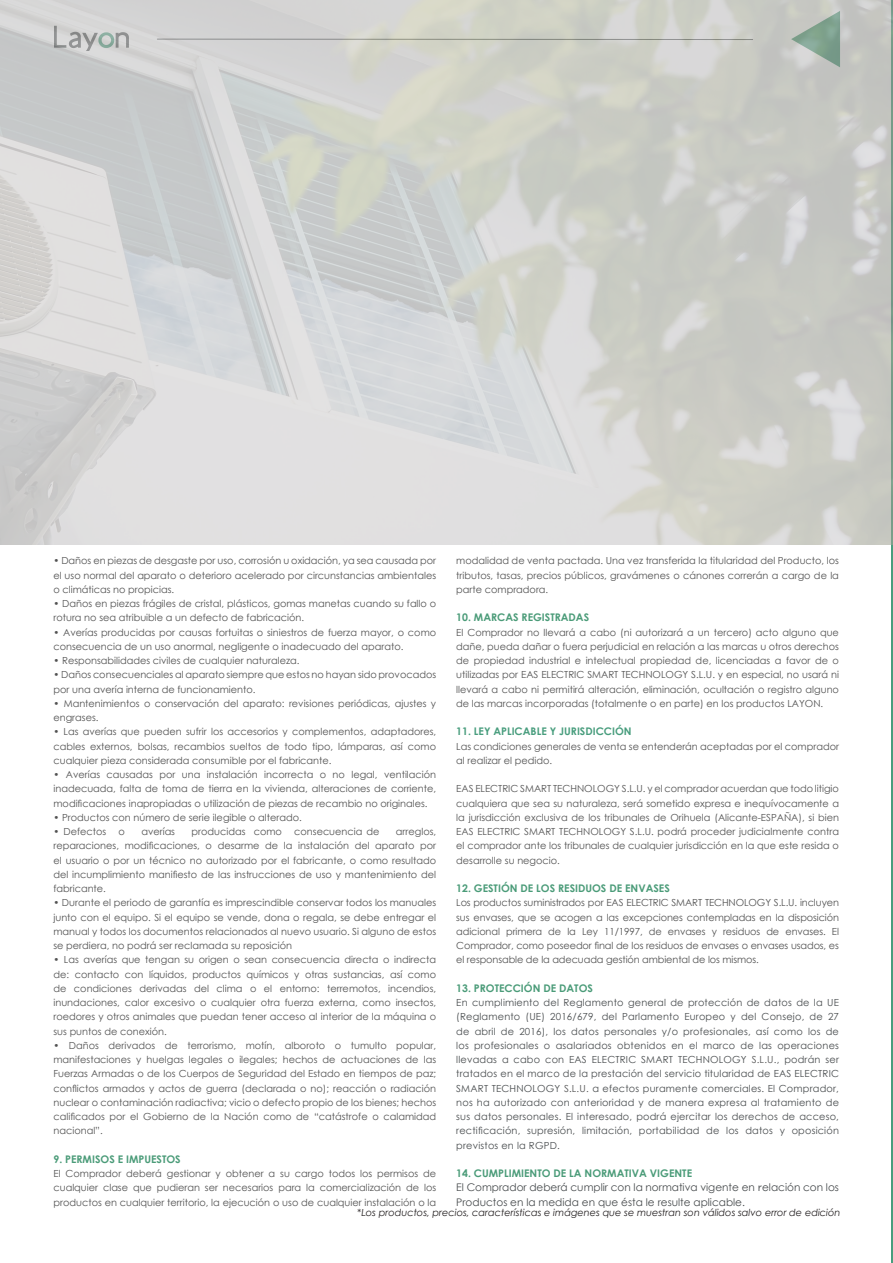
<style>
.page{position:relative;width:893px;height:1263px;background:#fff}
.page>*{position:absolute;margin:0;border:0;box-sizing:border-box;transform-origin:0 0}
.t1{font:700 10.5px "Century Gothic";color:#4a9b78}
.t2{font:10.5px/14.2px "Century Gothic";color:#484c4e}
.t3{font:700 10.5px "Century Gothic";color:#489d7d}
.t4{font:9.75px/14.2px "Century Gothic";color:#525252;text-align:justify}
.t5{font:9.75px/14.2px "Century Gothic";letter-spacing:.02em;color:#484c4e;text-align:justify}
.t6{font:italic 9.75px "Century Gothic";color:#231f20}
.s1{color:#525252}
.s2{font-family:"Gotham Pro"}
</style>
<div class="page">
<hr style="left:892px;top:0;width:1px;height:1263px;background:#489d7d">
<svg style="left:0;top:0;width:893px;height:544px;background:#d0d2cf"></svg>
<p class="t4" style="left:53px;top:554px;width:384px">• Daños en piezas de desgaste por uso, corrosión u oxidación, ya sea causada por el uso normal del aparato o deterioro acelerado por circunstancias ambientales o climáticas no propicias.</p>
<p class="t4" style="left:53px;top:596px;width:384px">• Daños en piezas frágiles de cristal, plásticos, gomas manetas cuando su fallo o rotura no sea atribuible a un defecto de fabricación.</p>
<p class="t4" style="left:53px;top:625px;width:384px">• Averías producidas por causas fortuitas o siniestros de fuerza mayor, o como consecuencia de un uso anormal, negligente o inadecuado del aparato.</p>
<p class="t4" style="left:53px;top:653px;width:248px">• Responsabilidades civiles de cualquier naturaleza.</p>
<p class="t4" style="left:53px;top:668px;width:384px">• Daños consecuenciales al aparato siempre que estos no hayan sido provocados por una avería interna de funcionamiento.</p>
<p class="t4" style="left:53px;top:696px;width:384px">• Mantenimientos o conservación del aparato: revisiones periódicas, ajustes y engrases.</p>
<p class="t4" style="left:53px;top:725px;width:384px">• Las averías que pueden sufrir los accesorios y complementos, adaptadores, cables externos, bolsas, recambios sueltos de todo tipo, lámparas, así como cualquier pieza considerada consumible por el fabricante.</p>
<p class="t4" style="left:53px;top:767px;width:384px">• Averías causadas por una instalación incorrecta o no legal, ventilación inadecuada, falta de toma de tierra en la vivienda, alteraciones de corriente, modificaciones inapropiadas o utilización de piezas de recambio no originales.</p>
<p class="t4" style="left:53px;top:810px;width:250px">• Productos con número de serie ilegible o alterado.</p>
<p class="t4" style="left:53px;top:824px;width:54px">• Defectos</p>
<p class="t4" style="left:119px;top:824px;width:8px">o</p>
<p class="t4" style="left:141px;top:824px;width:35px">averías</p>
<p class="t4" style="left:192px;top:824px;width:92px">producidas como</p>
<p class="t4" style="left:294px;top:824px;width:87px">consecuencia de</p>
<p class="t4" style="left:456px;top:554px;width:384px">modalidad de venta pactada. Una vez transferida la titularidad del Producto, los tributos, tasas, precios públicos, gravámenes o cánones correrán a cargo de la parte compradora.</p>
<p class="t1" style="left:456px;top:610px;width:134px">10. MARCAS REGISTRADAS</p>
<p class="t4" style="left:456px;top:625px;width:384px">El Comprador no llevará a cabo (ni autorizará a un tercero) acto alguno que dañe, pueda dañar o fuera perjudicial en relación a las marcas u otros derechos de propiedad industrial e intelectual propiedad de, licenciadas a favor de o utilizadas por EAS ELECTRIC SMART TECHNOLOGY S.L.U. y en especial, no usará ni llevará a cabo ni permitirá alteración, eliminación, ocultación o registro alguno de las marcas incorporadas (totalmente o en parte) en los productos LAYON.</p>
<p class="t3" style="left:456px;top:724px;width:177px">11. LEY APLICABLE Y JURISDICCIÓN</p>
<p class="t4" style="left:456px;top:739px;width:384px">Las condiciones generales de venta se entenderán aceptadas por el comprador al realizar el pedido.</p>
<p class="t4" style="left:456px;top:782px;width:384px">EAS ELECTRIC SMART TECHNOLOGY S.L.U. y el comprador acuerdan que todo litigio cualquiera que sea su naturaleza, será sometido expresa e inequívocamente a la jurisdicción exclusiva de los tribunales de Orihuela (Alicante-ESPAÑA), si bien EAS ELECTRIC SMART TECHNOLOGY S.L.U. podrá proceder judicialmente contra el comprador ante los tribunales de cualquier jurisdicción en la que este resida o desarrolle su negocio.</p>
<p class="t1" style="left:456px;top:880px;width:215px">12. GESTIÓN DE LOS RESIDUOS DE ENVASES</p>
<p class="t4" style="left:456px;top:896px;width:384px">Los productos suministrados por EAS ELECTRIC SMART TECHNOLOGY S.L.U. incluyen sus envases, que se acogen a las excepciones contempladas en la disposición adicional primera de la Ley 11/1997, de envases y residuos de envases. El Comprador, como poseedor final de los residuos de envases o envases usados, es el responsable de la adecuada gestión ambiental de los mismos.</p>
<p class="t1" style="left:456px;top:980px;width:138px">13. PROTECCIÓN DE DATOS</p>
<p class="t5" style="left:456px;top:995px;width:384px">En cumplimiento del Reglamento general de protección de datos de la UE (Reglamento (UE) 2016/679, del Parlamento Europeo y del Consejo, de 27 de abril de 2016), los datos personales y/o profesionales, así como los de los profesionales o asalariados obtenidos en el marco de las operaciones llevadas a cabo con EAS ELECTRIC SMART TECHNOLOGY <span class="s1">S.L.U.</span>, podrán ser tratados en el marco de la prestación del servicio titularidad de EAS ELECTRIC SMART TECHNOLOGY <span class="s1">S.L.U.</span> a efectos puramente comerciales. El Comprador, nos ha autorizado con anterioridad y de manera expresa al tratamiento de sus datos personales. El interesado, podrá ejercitar los derechos de acceso, rectificación, supresión, limitación, portabilidad de los datos y oposición previstos en la RGPD.</p>
<p class="t1" style="left:456px;top:1165px;width:237px">14. CUMPLIMIENTO DE LA NORMATIVA VIGENTE</p>
<p class="t2" style="left:456px;top:1180px;width:384px">El Comprador deberá cumplir con la normativa vigente en <span class="s2">r</span>elación con los<br>Productos en la medida en que ésta le resulte aplicable.</p>
<p class="t4" style="left:53px;top:824px;width:384px;text-indent:342px">arreglos, reparaciones, modificaciones, o desarme de la instalación del aparato por el usuario o por un técnico no autorizado por el fabricante, o como resultado del incumplimiento manifiesto de las instrucciones de uso y mantenimiento del fabricante.</p>
<p class="t4" style="left:53px;top:896px;width:384px">• Durante el periodo de garantía es imprescindible conservar todos los manuales junto con el equipo. Si el equipo se vende, dona o regala, se debe entregar el manual y todos los documentos relacionados al nuevo usuario. Si alguno de estos se perdiera, no podrá ser reclamada su reposición</p>
<p class="t4" style="left:53px;top:953px;width:384px">• Las averías que tengan su origen o sean consecuencia directa o indirecta de: contacto con líquidos, productos químicos y otras sustancias, así como de condiciones derivadas del clima o el entorno: terremotos, incendios, inundaciones, calor excesivo o cualquier otra fuerza externa, como insectos, roedores y otros animales que puedan tener acceso al interior de la máquina o sus puntos de conexión.</p>
<p class="t4" style="left:53px;top:1038px;width:384px">• Daños derivados de terrorismo, motín, alboroto o tumulto popular, manifestaciones y huelgas legales o ilegales; hechos de actuaciones de las Fuerzas Armadas o de los Cuerpos de Seguridad del Estado en tiempos de paz; conflictos armados y actos de guerra (declarada o no); reacción o radiación nuclear o contaminación radiactiva; vicio o defecto propio de los bienes; hechos calificados por el Gobierno de la Nación como de “catástrofe o calamidad nacional”.</p>
<p class="t1" style="left:53px;top:1151px;width:129px">9. PERMISOS E IMPUESTOS</p>
<p class="t4" style="left:53px;top:1166px;width:384px">El Comprador deberá gestionar y obtener a su cargo todos los permisos de cualquier clase que pudieran ser necesarios para la comercialización de los productos en cualquier territorio, la ejecución o uso de cualquier instalación o la</p>
<p class="t6" style="left:357px;top:1206px;width:485px">*Los productos, precios, características e imágenes que se muestran son válidos salvo error de edición</p>
</div>
